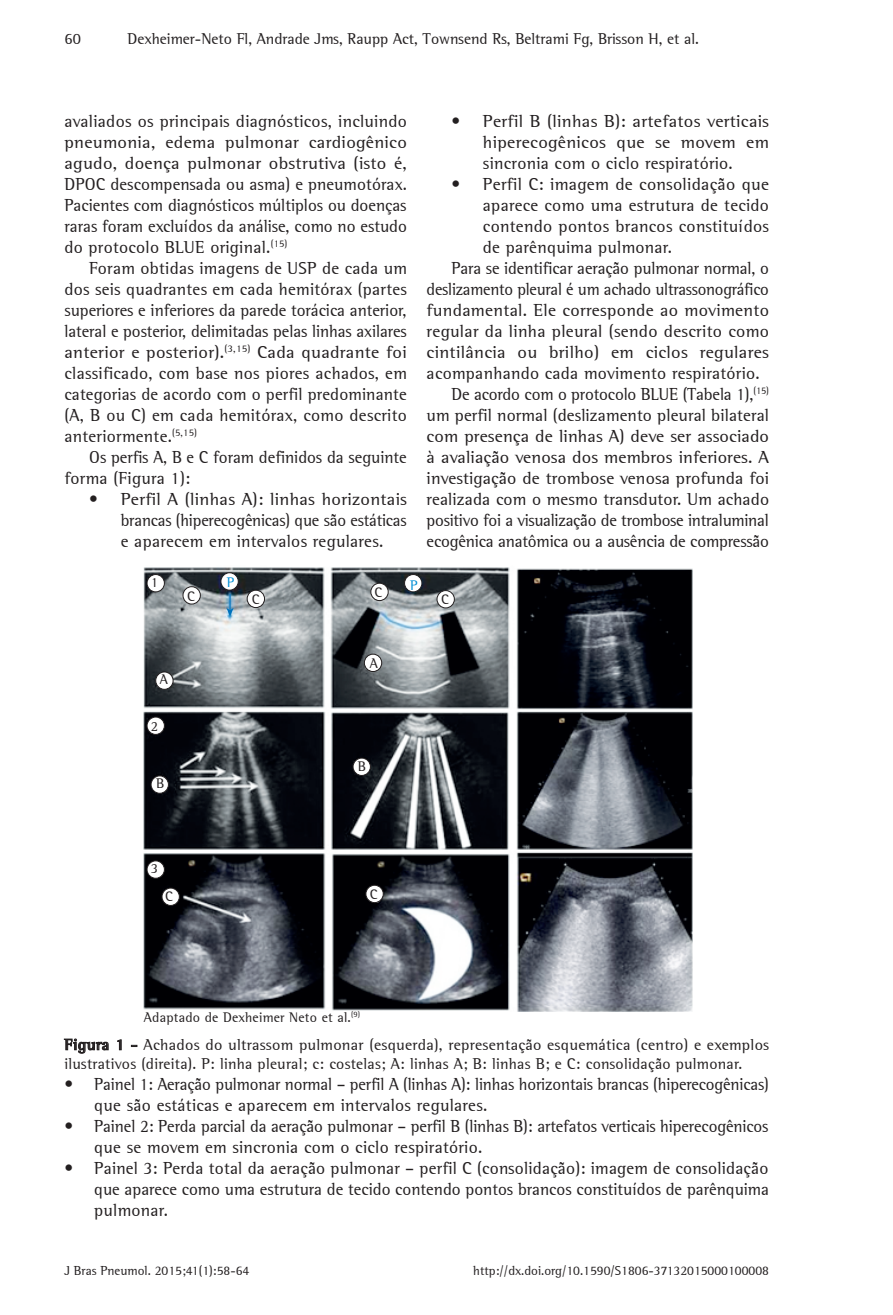
<style>
.page{position:relative;width:893px;height:1315px;background:#fff}
.page>*{position:absolute;margin:0;border:0;box-sizing:border-box;transform-origin:0 0}
.Corpo{font:17.5px/21px "Libre Semi Serif S Si";letter-spacing:.005em;color:#231f20;text-align:justify}
.Legendas{font:15.75px/18.9px "Libre Semi Serif S Si";letter-spacing:.015em;color:#231f20}
.cabeçalho{font:15.75px "Libre Semi Serif S Si";color:#231f20}
.Notas{font:14px "Libre Semi Serif S Si";letter-spacing:.015em;color:#231f20}
.t1{font:14px "Libre Semi Serif S Si";color:#008fd5}
.t2{font:13.12px "Libre Semi Serif S Si";color:#231f20}
.s1{font-weight:700}
</style>
<div class="page">
<img style="left:143px;top:567px;width:549px;height:444px">
<div style="left:366px;top:885px;width:17px;height:17px;background:#fff;border-radius:50%"></div>
<div style="left:365px;top:885px;width:19px;height:18px;border:1px solid #231f20;border-radius:50%"></div>
<div style="left:162px;top:888px;width:17px;height:17px;background:#fff;border-radius:50%"></div>
<div style="left:162px;top:887px;width:18px;height:19px;border:1px solid #231f20;border-radius:50%"></div>
<div style="left:147px;top:861px;width:17px;height:17px;background:#fff;border-radius:50%"></div>
<div style="left:147px;top:860px;width:18px;height:18px;border:1px solid #231f20;border-radius:50%"></div>
<div style="left:151px;top:776px;width:17px;height:17px;background:#fff;border-radius:50%"></div>
<div style="left:151px;top:775px;width:18px;height:18px;border:1px solid #231f20;border-radius:50%"></div>
<div style="left:147px;top:717px;width:17px;height:17px;background:#fff;border-radius:50%"></div>
<div style="left:147px;top:716px;width:18px;height:19px;border:1px solid #231f20;border-radius:50%"></div>
<div style="left:353px;top:758px;width:17px;height:17px;background:#fff;border-radius:50%"></div>
<div style="left:353px;top:757px;width:18px;height:19px;border:1px solid #231f20;border-radius:50%"></div>
<div style="left:364px;top:654px;width:18px;height:17px;background:#fff;border-radius:50%"></div>
<div style="left:364px;top:654px;width:18px;height:18px;border:1px solid #231f20;border-radius:50%"></div>
<div style="left:156px;top:672px;width:17px;height:17px;background:#fff;border-radius:50%"></div>
<div style="left:155px;top:671px;width:19px;height:19px;border:1px solid #231f20;border-radius:50%"></div>
<div style="left:147px;top:574px;width:17px;height:18px;background:#fff;border-radius:50%"></div>
<div style="left:147px;top:574px;width:18px;height:18px;border:1px solid #231f20;border-radius:50%"></div>
<div style="left:221px;top:573px;width:17px;height:17px;background:#fff;border-radius:50%"></div>
<div style="left:220px;top:572px;width:19px;height:18px;border:1px solid #231f20;border-radius:50%"></div>
<div style="left:405px;top:574px;width:17px;height:18px;background:#fff;border-radius:50%"></div>
<div style="left:404px;top:574px;width:18px;height:18px;border:1px solid #231f20;border-radius:50%"></div>
<div style="left:371px;top:583px;width:17px;height:17px;background:#fff;border-radius:50%"></div>
<div style="left:370px;top:583px;width:19px;height:18px;border:1px solid #231f20;border-radius:50%"></div>
<div style="left:183px;top:587px;width:17px;height:17px;background:#fff;border-radius:50%"></div>
<div style="left:183px;top:586px;width:18px;height:18px;border:1px solid #231f20;border-radius:50%"></div>
<div style="left:247px;top:590px;width:18px;height:17px;background:#fff;border-radius:50%"></div>
<div style="left:247px;top:590px;width:18px;height:18px;border:1px solid #231f20;border-radius:50%"></div>
<div style="left:437px;top:590px;width:17px;height:18px;background:#fff;border-radius:50%"></div>
<div style="left:437px;top:590px;width:18px;height:18px;border:1px solid #231f20;border-radius:50%"></div>
<svg style="left:226px;top:594px;width:8px;height:22px"></svg>
<svg style="left:64px;top:1038px;width:44px;height:15px"></svg>
<svg style="left:117px;top:1039px;width:4px;height:11px"></svg>
<p class="cabeçalho" style="left:64px;top:29px;width:18px">60</p>
<p class="cabeçalho" style="left:127px;top:29px;width:573px">Dexheimer-Neto Fl, Andrade Jms, Raupp Act, Townsend Rs, Beltrami Fg, Brisson H, et al.</p>
<p class="Corpo" style="left:64px;top:110px;width:344px">avaliados os principais diagnósticos, incluindo pneumonia, edema pulmonar cardiogênico agudo, doença pulmonar obstrutiva (isto é, DPOC descompensada ou asma) e pneumotórax.<br>Pacientes com diagnósticos múltiplos ou doenças raras foram excluídos da análise, como no estudo do protocolo BLUE original.<sup>(15)</sup></p>
<p class="Corpo" style="left:64px;top:257px;width:344px;text-indent:25px">Foram obtidas imagens de USP de cada um dos seis quadrantes em cada hemitórax (partes superiores e inferiores da parede torácica anterior, lateral e posterior, delimitadas pelas linhas axilares anterior e posterior).<sup>(3,15)</sup> Cada quadrante foi classificado, com base nos piores achados, em categorias de acordo com o perfil predominante (A, B ou C) em cada hemitórax, como descrito anteriormente.<sup>(5,15)</sup></p>
<p class="Corpo" style="left:64px;top:446px;width:344px;text-indent:25px">Os perfis A, B e C foram definidos da seguinte forma (Figura 1):</p>
<p class="Corpo" style="left:121px;top:488px;width:288px;text-indent:-31px">• Perfil A (linhas A): linhas horizontais brancas (hiperecogênicas) que são estáticas e aparecem em intervalos regulares.</p>
<p class="Corpo" style="left:483px;top:110px;width:288px;text-indent:-32px">• Perfil B (linhas B): artefatos verticais hiperecogênicos que se movem em sincronia com o ciclo respiratório.</p>
<p class="Corpo" style="left:483px;top:173px;width:288px;text-indent:-32px">• Perfil C: imagem de consolidação que aparece como uma estrutura de tecido contendo pontos brancos constituídos de parênquima pulmonar.</p>
<p class="Corpo" style="left:427px;top:257px;width:344px;text-indent:25px">Para se identificar aeração pulmonar normal, o deslizamento pleural é um achado ultrassonográfico fundamental. Ele corresponde ao movimento regular da linha pleural (sendo descrito como cintilância ou brilho) em ciclos regulares acompanhando cada movimento respiratório.</p>
<p class="Corpo" style="left:427px;top:383px;width:344px;text-indent:25px">De acordo com o protocolo BLUE (Tabela 1),<sup>(15) </sup>um perfil normal (deslizamento pleural bilateral com presença de linhas A) deve ser associado à avaliação venosa dos membros inferiores. A investigação de trombose venosa profunda foi realizada com o mesmo transdutor. Um achado positivo foi a visualização de trombose intraluminal ecogênica anatômica ou a ausência de compressão</p>
<p class="Notas" style="left:151px;top:574px;width:9px">1</p>
<p class="t1" style="left:227px;top:574px;width:9px">P</p>
<p class="t1" style="left:410px;top:577px;width:9px">P</p>
<p class="Notas" style="left:375px;top:584px;width:9px">C</p>
<p class="Notas" style="left:187px;top:588px;width:9px">C</p>
<p class="Notas" style="left:252px;top:591px;width:9px">C</p>
<p class="Notas" style="left:441px;top:590px;width:9px">C</p>
<p class="Notas" style="left:160px;top:671px;width:10px">A</p>
<p class="Notas" style="left:151px;top:717px;width:9px">2</p>
<p class="Notas" style="left:156px;top:775px;width:10px">B</p>
<p class="Notas" style="left:151px;top:859px;width:9px">3</p>
<p class="Notas" style="left:370px;top:655px;width:10px">A</p>
<p class="Notas" style="left:358px;top:758px;width:10px">B</p>
<p class="Notas" style="left:165px;top:888px;width:9px">C</p>
<p class="Notas" style="left:370px;top:886px;width:9px">C</p>
<p class="Notas" style="left:144px;top:1008px;width:218px">Adaptado de Dexheimer Neto et al.<sup>(9)</sup></p>
<p class="Legendas" style="left:64px;top:1035px;width:706px"><span class="s1">Figura 1 -</span> Achados do ultrassom pulmonar (esquerda), representação esquemática (centro) e exemplos ilustrativos (direita). P: linha pleural; c: costelas; A: linhas A; B: linhas B; e C: consolidação pulmonar.</p>
<p class="Corpo" style="left:94px;top:1073px;width:676px;text-indent:-30px">• Painel 1: Aeração pulmonar normal – perfil A (linhas A): linhas horizontais brancas (hiperecogênicas) que são estáticas e aparecem em intervalos regulares.</p>
<p class="Corpo" style="left:94px;top:1115px;width:676px;text-indent:-30px">• Painel 2: Perda parcial da aeração pulmonar – perfil B (linhas B): artefatos verticais hiperecogênicos que se movem em sincronia com o ciclo respiratório.</p>
<p class="Corpo" style="left:94px;top:1157px;width:676px;text-indent:-30px">• Painel 3: Perda total da aeração pulmonar – perfil C (consolidação): imagem de consolidação que aparece como uma estrutura de tecido contendo pontos brancos constituídos de parênquima pulmonar.</p>
<p class="t2" style="left:64px;top:1263px;width:186px">J Bras Pneumol. 2015;41(1):58-64</p>
<p class="t2" style="left:473px;top:1263px;width:297px">http://dx.doi.org/10.1590/S1806-37132015000100008</p>
</div>
